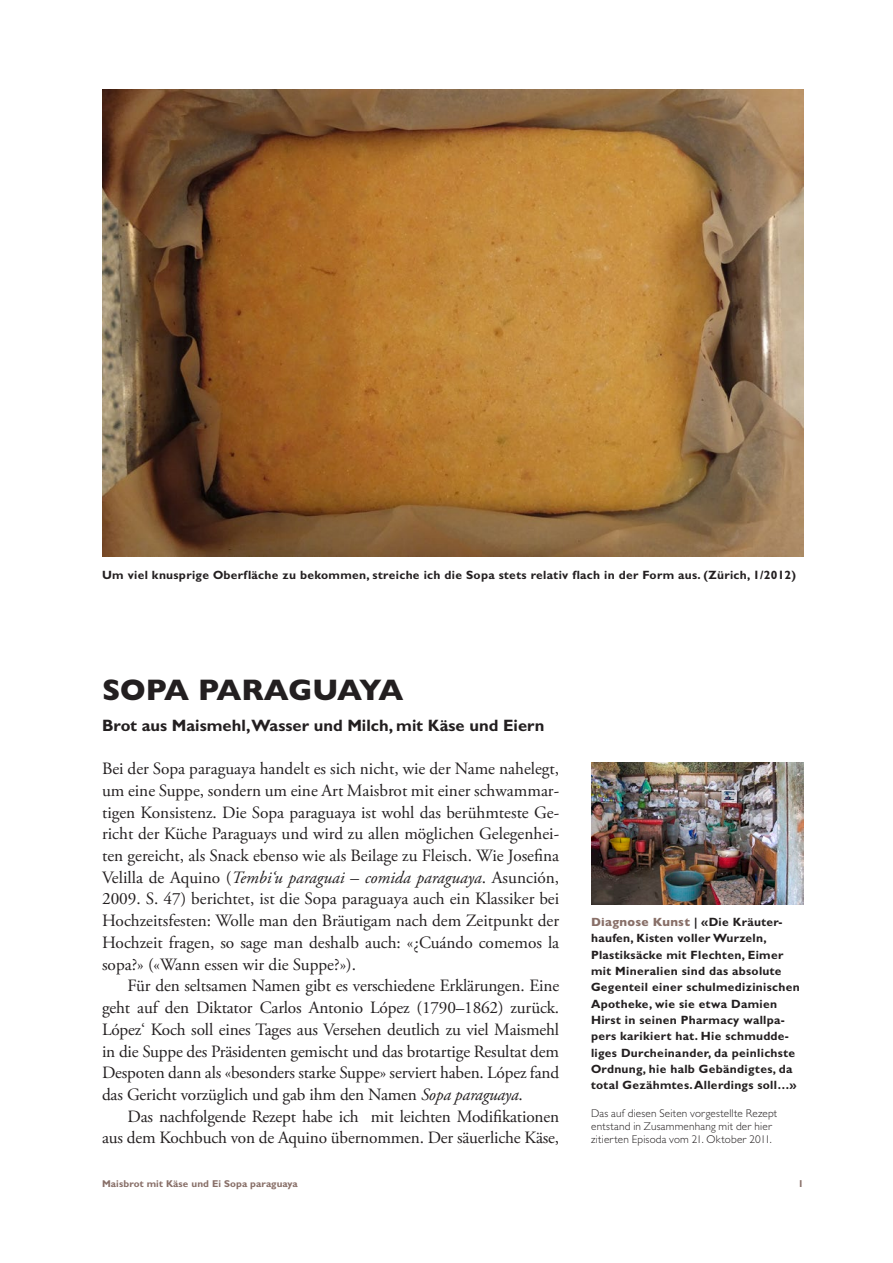
<style>
.page{position:relative;width:893px;height:1263px;background:#fff}
.page>*{position:absolute;margin:0;border:0;box-sizing:border-box;transform-origin:0 0}
.Titel_-_20_Heavy_GB{font:800 30px "Gill Sans MT Pro";letter-spacing:-.015em;color:#231f20}
.Lauftext_ohne_Einzug{font:17.25px/21.8px "Adobe Garamond Pro";color:#231f20;text-align:justify}
.Lauftext_mit_Einzug{font:17.25px/21.8px "Adobe Garamond Pro";letter-spacing:-.01em;color:#231f20;text-align:justify}
.Vorspann_-_11_Bold{font:700 16.5px "Gill Sans MT Pro";color:#231f20}
.Marginaltext_-_8_Bol{font:700 12px/16.4px "Gill Sans MT Pro";letter-spacing:.025em;color:#231f20}
.Bildlegende_-_8_Bold{font:700 12px "Gill Sans MT Pro";letter-spacing:.025em;color:#231f20}
.Anmerkungen_-_7_5_Li{font:300 11.25px/13px "Gill Sans MT Pro";letter-spacing:.015em;color:#231f20}
.t1{font:700 9.9px "Gill Sans MT Pro";letter-spacing:.01em;color:#886f68}
.s1{font-style:italic}
.s2{font-weight:800;color:#886f68}
</style>
<div class="page">
<img style="left:102px;top:89px;width:702px;height:468px">
<img style="left:591px;top:763px;width:213px;height:141px">
<p class="Bildlegende_-_8_Bold" style="left:102px;top:567px;width:696px">Um viel knusprige Oberfläche zu bekommen, streiche ich die Sopa stets relativ flach in der Form aus. (Zürich, 1/2012)</p>
<p class="Titel_-_20_Heavy_GB" style="left:102px;top:672px;width:303px">SOPA PARAGUAYA</p>
<p class="Vorspann_-_11_Bold" style="left:102px;top:715px;width:444px">Brot aus Maismehl,Wasser und Milch, mit Käse und Eiern</p>
<p class="Lauftext_ohne_Einzug" style="left:102px;top:758px;width:459px">Bei der Sopa paraguaya handelt es sich nicht, wie der Name nahelegt, um eine Suppe, sondern um eine Art Maisbrot mit einer schwammar&shy;tigen Konsistenz. Die Sopa paraguaya ist wohl das berühmteste Ge&shy;richt der Küche Paraguays und wird zu allen möglichen Gelegenhei&shy;ten gereicht, als Snack ebenso wie als Beilage zu Fleisch. Wie Josefina Velilla de Aquino (<span class="s1">Tembi‘u paraguai – comida paraguaya</span>. Asunción, 2009. S. 47) berichtet, ist die Sopa paraguaya auch ein Klassiker bei Hochzeitsfesten: Wolle man den Bräutigam nach dem Zeitpunkt der Hochzeit fragen, so sage man deshalb auch: «¿Cuándo comemos la sopa?» («Wann essen wir die Suppe?»).</p>
<p class="Lauftext_mit_Einzug" style="left:102px;top:975px;width:459px;text-indent:26px">Für den seltsamen Namen gibt es verschiedene Erklärungen. Eine geht auf den Diktator Carlos Antonio López (1790–1862) zurück.<br>López‘ Koch soll eines Tages aus Versehen deutlich zu viel Maismehl in die Suppe des Präsidenten gemischt und das brotartige Resultat dem Despoten dann als «besonders starke Suppe» serviert haben. López fand das Gericht vorzüglich und gab ihm den Namen <span class="s1">Sopa paraguaya</span>.</p>
<p class="Lauftext_mit_Einzug" style="left:102px;top:1106px;width:459px;text-align:right">Das nachfolgende Rezept habe ich mit leichten Modifikationen<br>aus dem Kochbuch von de Aquino übernommen. Der säuerliche Käse,</p>
<p class="Marginaltext_-_8_Bol" style="left:591px;top:914px;width:210px"><span class="s2">Diagnose Kunst</span> | «Die Kräuter&shy;haufen, Kisten voller Wurzeln, Plastiksäcke mit Flechten, Eimer mit Mineralien sind das absolute Gegenteil einer schulmedizinischen Apotheke, wie sie etwa Damien Hirst in seinen Pharmacy wallpa&shy;pers karikiert hat. Hie schmudde&shy;liges Durcheinander, da peinlichste Ordnung, hie halb Gebändigtes, da total Gezähmtes. Allerdings soll…»</p>
<p class="Anmerkungen_-_7_5_Li" style="left:591px;top:1107px;width:188px">Das auf diesen Seiten vorgestellte Rezept entstand in Zusammenhang mit der hier zitierten Episoda vom 21. Oktober 2011.</p>
<p class="t1" style="left:102px;top:1177px;width:197px">Maisbrot mit Käse und Ei Sopa paraguaya</p>
<p class="t1" style="left:798px;top:1177px;width:7px">1</p>
</div>
